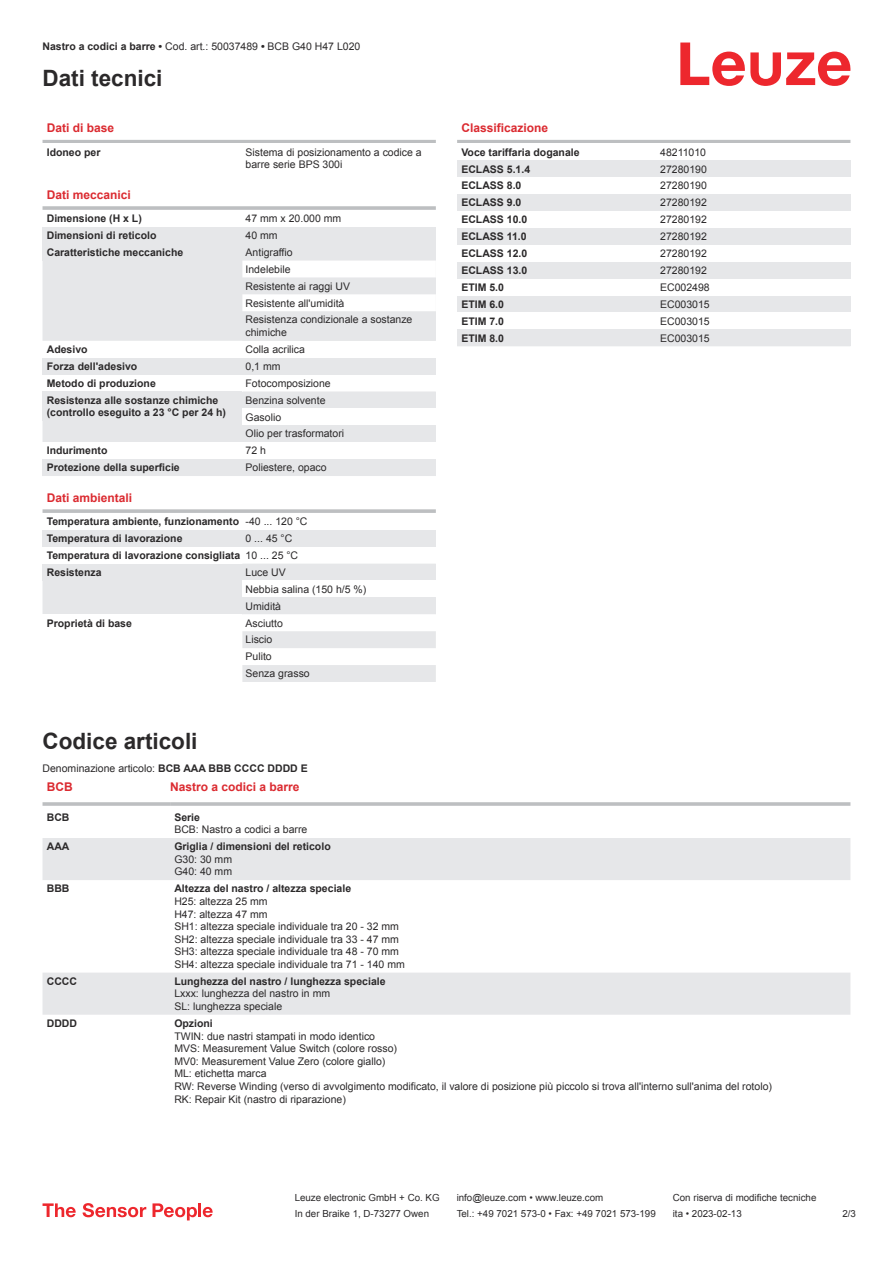
<style>
.page{position:relative;width:893px;height:1263px;background:#fff}
.page>*{position:absolute;margin:0;border:0;box-sizing:border-box;transform-origin:0 0}
.t1{font:700 22.5px "Arial";color:#2b292a}
.t2{font:700 12px "Arial";color:#db2a30}
.t3{font:10.5px/12.6px "Arial";color:#2b292a}
.t4{font:700 10.5px/17px "Arial";color:#2b292a}
.t5{font:9.75px "Arial";color:#2b292a}
.s1{font-weight:700}
.s2{font-weight:400}
</style>
<div class="page">
<svg style="left:680px;top:43px;width:170px;height:43px"></svg>
<svg style="left:43px;top:261px;width:199px;height:353px;background:#e8e9eb"></svg>
<hr style="left:43px;top:140px;width:393px;height:3px;background:#bdbfc1">
<hr style="left:43px;top:206px;width:393px;height:4px;background:#c6c8ca">
<div style="left:43px;top:227px;width:199px;height:17px;background:#e6e7e9"></div>
<div style="left:242px;top:227px;width:194px;height:17px;background:#e6e7e9"></div>
<div style="left:43px;top:244px;width:199px;height:17px;background:#e6e7e9"></div>
<svg style="left:242px;top:244px;width:194px;height:97px"></svg>
<div style="left:43px;top:341px;width:199px;height:17px;background:#fff"></div>
<div style="left:43px;top:358px;width:199px;height:17px;background:#e6e7e9"></div>
<div style="left:242px;top:358px;width:194px;height:17px;background:#e6e7e9"></div>
<div style="left:43px;top:375px;width:199px;height:16px;background:#fff"></div>
<div style="left:43px;top:391px;width:199px;height:30px;background:#e6e7e9"></div>
<div style="left:242px;top:391px;width:194px;height:51px;background:#e6e7e9"></div>
<div style="left:242px;top:408px;width:194px;height:17px;background:#fff"></div>
<div style="left:43px;top:442px;width:199px;height:17px;background:#fff"></div>
<div style="left:43px;top:459px;width:199px;height:17px;background:#e6e7e9"></div>
<div style="left:242px;top:459px;width:194px;height:17px;background:#e6e7e9"></div>
<div style="left:43px;top:493px;width:393px;height:18px;background:#fff"></div>
<svg style="left:43px;top:509px;width:393px;height:4px;background:#c3c5c7"></svg>
<div style="left:43px;top:513px;width:199px;height:17px;background:#fff"></div>
<div style="left:43px;top:530px;width:199px;height:17px;background:#e6e7e9"></div>
<div style="left:242px;top:530px;width:194px;height:17px;background:#e6e7e9"></div>
<div style="left:43px;top:547px;width:199px;height:17px;background:#fff"></div>
<div style="left:43px;top:564px;width:199px;height:16px;background:#e6e7e9"></div>
<svg style="left:242px;top:564px;width:194px;height:118px"></svg>
<svg style="left:43px;top:838px;width:807px;height:177px"></svg>
<hr style="left:43px;top:802px;width:127px;height:4px;background:#c3c5c7">
<hr style="left:170px;top:802px;width:680px;height:4px;background:#c6c7c9">
<hr style="left:457px;top:140px;width:393px;height:3px;background:#bdbfc1">
<div style="left:457px;top:160px;width:200px;height:17px;background:#e6e7e9"></div>
<div style="left:657px;top:160px;width:193px;height:17px;background:#e6e7e9"></div>
<div style="left:457px;top:194px;width:200px;height:17px;background:#e6e7e9"></div>
<div style="left:657px;top:194px;width:193px;height:17px;background:#e6e7e9"></div>
<div style="left:457px;top:228px;width:200px;height:17px;background:#e6e7e9"></div>
<div style="left:657px;top:228px;width:193px;height:17px;background:#e6e7e9"></div>
<div style="left:457px;top:262px;width:200px;height:17px;background:#e6e7e9"></div>
<div style="left:657px;top:262px;width:193px;height:17px;background:#e6e7e9"></div>
<div style="left:457px;top:296px;width:200px;height:16px;background:#e6e7e9"></div>
<div style="left:657px;top:296px;width:193px;height:16px;background:#e6e7e9"></div>
<div style="left:457px;top:329px;width:200px;height:17px;background:#e6e7e9"></div>
<div style="left:657px;top:329px;width:193px;height:17px;background:#e6e7e9"></div>
<svg style="left:43px;top:1203px;width:33px;height:14px"></svg>
<svg style="left:83px;top:1203px;width:63px;height:14px"></svg>
<svg style="left:153px;top:1203px;width:44px;height:17px"></svg>
<hr style="left:198px;top:1203px;width:3px;height:14px;background:#ed272d">
<svg style="left:203px;top:1207px;width:10px;height:10px"></svg>
<p class="t3" style="left:43px;top:41px;width:319px"><span class="s1">Nastro a codici a barre •</span> Cod. art.: 50037489 <span class="s1">•</span> BCB G40 H47 L020</p>
<h1 class="t1" style="left:43px;top:70px;width:122px">Dati tecnici</h1>
<p class="t2" style="left:47px;top:123px;width:69px">Dati di base</p>
<p class="t4" style="left:47px;top:144px;width:55px">Idoneo per</p>
<p class="t3" style="left:246px;top:147px;width:178px">Sistema di posizionamento a codice a barre serie BPS 300i</p>
<p class="t2" style="left:47px;top:190px;width:86px">Dati meccanici</p>
<p class="t4" style="left:47px;top:211px;width:97px">Dimensione (H x L)</p>
<p class="t3" style="left:246px;top:213px;width:97px">47 mm x 20.000 mm</p>
<p class="t4" style="left:47px;top:228px;width:111px">Dimensioni di reticolo</p>
<p class="t3" style="left:246px;top:230px;width:34px">40 mm</p>
<p class="t4" style="left:47px;top:245px;width:138px">Caratteristiche meccaniche</p>
<p class="t3" style="left:246px;top:245px;width:168px;line-height:17px">Antigraffio<br>Indelebile<br>Resistente ai raggi UV<br>Resistente all'umidità<br>Resistenza condizionale a sostanze</p>
<p class="t3" style="left:246px;top:327px;width:43px">chimiche</p>
<p class="t4" style="left:47px;top:342px;width:42px">Adesivo</p>
<p class="t3" style="left:246px;top:344px;width:61px">Colla acrilica</p>
<p class="t4" style="left:47px;top:359px;width:92px">Forza dell'adesivo</p>
<p class="t3" style="left:246px;top:361px;width:37px">0,1 mm</p>
<p class="t4" style="left:47px;top:376px;width:111px">Metodo di produzione</p>
<p class="t3" style="left:246px;top:378px;width:87px">Fotocomposizione</p>
<p class="t4" style="left:47px;top:395px;width:181px;line-height:12.6px">Resistenza alle sostanze chimiche (controllo eseguito a 23 °C per 24 h)</p>
<p class="t3" style="left:246px;top:392px;width:100px;line-height:17px">Benzina solvente<br>Gasolio<br>Olio per trasformatori</p>
<p class="t4" style="left:47px;top:443px;width:62px">Indurimento</p>
<p class="t3" style="left:246px;top:445px;width:22px">72 h</p>
<p class="t4" style="left:47px;top:460px;width:135px">Protezione della superficie</p>
<p class="t3" style="left:246px;top:462px;width:83px">Poliestere, opaco</p>
<p class="t2" style="left:47px;top:493px;width:87px">Dati ambientali</p>
<p class="t4" style="left:47px;top:514px;width:262px">Temperatura ambiente, funzionamento <span class="s2">-40 ... 120 °C<br></span>Temperatura di lavorazione</p>
<p class="t4" style="left:47px;top:531px;width:253px;text-indent:199px"><span class="s2">0 ... 45 °C<br></span>Temperatura di lavorazione consigliata <span class="s2">10 ... 25 °C<br></span>Resistenza</p>
<p class="t3" style="left:246px;top:565px;width:122px;line-height:17px">Luce UV<br>Nebbia salina (150 h/5 %)<br>Umidità</p>
<p class="t4" style="left:47px;top:615px;width:87px">Proprietà di base</p>
<p class="t3" style="left:246px;top:615px;width:66px;line-height:17px">Asciutto<br>Liscio<br>Pulito<br>Senza grasso</p>
<p class="t2" style="left:461px;top:123px;width:88px">Classificazione</p>
<p class="t4" style="left:461px;top:144px;width:120px">Voce tariffaria doganale</p>
<p class="t3" style="left:660px;top:147px;width:47px">48211010</p>
<p class="t4" style="left:461px;top:161px;width:70px">ECLASS 5.1.4</p>
<p class="t3" style="left:660px;top:164px;width:48px">27280190</p>
<p class="t4" style="left:461px;top:178px;width:62px">ECLASS 8.0</p>
<p class="t3" style="left:660px;top:180px;width:48px">27280190</p>
<p class="t4" style="left:461px;top:195px;width:62px">ECLASS 9.0</p>
<p class="t3" style="left:660px;top:197px;width:48px">27280192</p>
<p class="t4" style="left:461px;top:212px;width:67px">ECLASS 10.0</p>
<p class="t3" style="left:660px;top:214px;width:48px">27280192</p>
<p class="t4" style="left:461px;top:229px;width:67px">ECLASS 11.0</p>
<p class="t3" style="left:660px;top:231px;width:48px">27280192</p>
<p class="t4" style="left:461px;top:246px;width:67px">ECLASS 12.0</p>
<p class="t3" style="left:660px;top:248px;width:48px">27280192</p>
<p class="t4" style="left:461px;top:263px;width:67px">ECLASS 13.0</p>
<p class="t3" style="left:660px;top:265px;width:48px">27280192</p>
<p class="t4" style="left:461px;top:280px;width:44px">ETIM 5.0</p>
<p class="t3" style="left:660px;top:282px;width:51px">EC002498</p>
<p class="t4" style="left:461px;top:297px;width:44px">ETIM 6.0</p>
<p class="t3" style="left:660px;top:299px;width:51px">EC003015</p>
<p class="t4" style="left:461px;top:313px;width:44px">ETIM 7.0</p>
<p class="t3" style="left:660px;top:316px;width:51px">EC003015</p>
<p class="t4" style="left:461px;top:330px;width:44px">ETIM 8.0</p>
<p class="t3" style="left:660px;top:333px;width:51px">EC003015</p>
<h1 class="t1" style="left:43px;top:733px;width:157px">Codice articoli</h1>
<p class="t2" style="left:47px;top:783px;width:27px">BCB</p>
<p class="t2" style="left:170px;top:783px;width:131px">Nastro a codici a barre</p>
<p class="t4" style="left:47px;top:809px;width:24px">BCB</p>
<p class="t4" style="left:174px;top:809px;width:27px">Serie</p>
<p class="t3" style="left:174px;top:824px;width:135px">BCB: Nastro a codici a barre</p>
<p class="t4" style="left:47px;top:839px;width:24px">AAA</p>
<p class="t4" style="left:174px;top:839px;width:158px">Griglia / dimensioni del reticolo</p>
<p class="t3" style="left:174px;top:854px;width:59px">G30: 30 mm<br>G40: 40 mm</p>
<p class="t4" style="left:47px;top:881px;width:24px">BBB</p>
<p class="t4" style="left:174px;top:881px;width:178px">Altezza del nastro / altezza speciale</p>
<p class="t3" style="left:174px;top:896px;width:232px">H25: altezza 25 mm<br>H47: altezza 47 mm<br>SH1: altezza speciale individuale tra 20 - 32 mm SH2: altezza speciale individuale tra 33 - 47 mm SH3: altezza speciale individuale tra 48 - 70 mm SH4: altezza speciale individuale tra 71 - 140 mm</p>
<p class="t4" style="left:47px;top:973px;width:32px">CCCC</p>
<p class="t4" style="left:174px;top:973px;width:213px">Lunghezza del nastro / lunghezza speciale</p>
<p class="t3" style="left:174px;top:988px;width:157px">Lxxx: lunghezza del nastro in mm<br>SL: lunghezza speciale</p>
<p class="t4" style="left:47px;top:1016px;width:32px">DDDD</p>
<p class="t4" style="left:174px;top:1016px;width:40px">Opzioni</p>
<p class="t3" style="left:174px;top:1030px;width:599px">TWIN: due nastri stampati in modo identico<br>MVS: Measurement Value Switch (colore rosso)<br>MV0: Measurement Value Zero (colore giallo)<br>ML: etichetta marca<br>RW: Reverse Winding (verso di avvolgimento modificato, il valore di posizione più piccolo si trova all'interno sull'anima del rotolo)<br>RK: Repair Kit (nastro di riparazione)</p>
<p class="t3" style="left:43px;top:763px;width:267px">Denominazione articolo: <span class="s1">BCB AAA BBB CCCC DDDD E</span></p>
<p class="t5" style="left:295px;top:1194px;width:146px">Leuze electronic GmbH + Co. KG</p>
<p class="t5" style="left:457px;top:1194px;width:148px">info@leuze.com • www.leuze.com</p>
<p class="t5" style="left:673px;top:1194px;width:145px">Con riserva di modifiche tecniche</p>
<p class="t5" style="left:295px;top:1210px;width:136px">In der Braike 1, D-73277 Owen</p>
<p class="t5" style="left:457px;top:1210px;width:201px">Tel.: +49 7021 573-0 • Fax: +49 7021 573-199</p>
<p class="t5" style="left:673px;top:1210px;width:70px">ita • 2023-02-13</p>
<p class="t5" style="left:842px;top:1210px;width:15px">2 /3</p>
</div>
